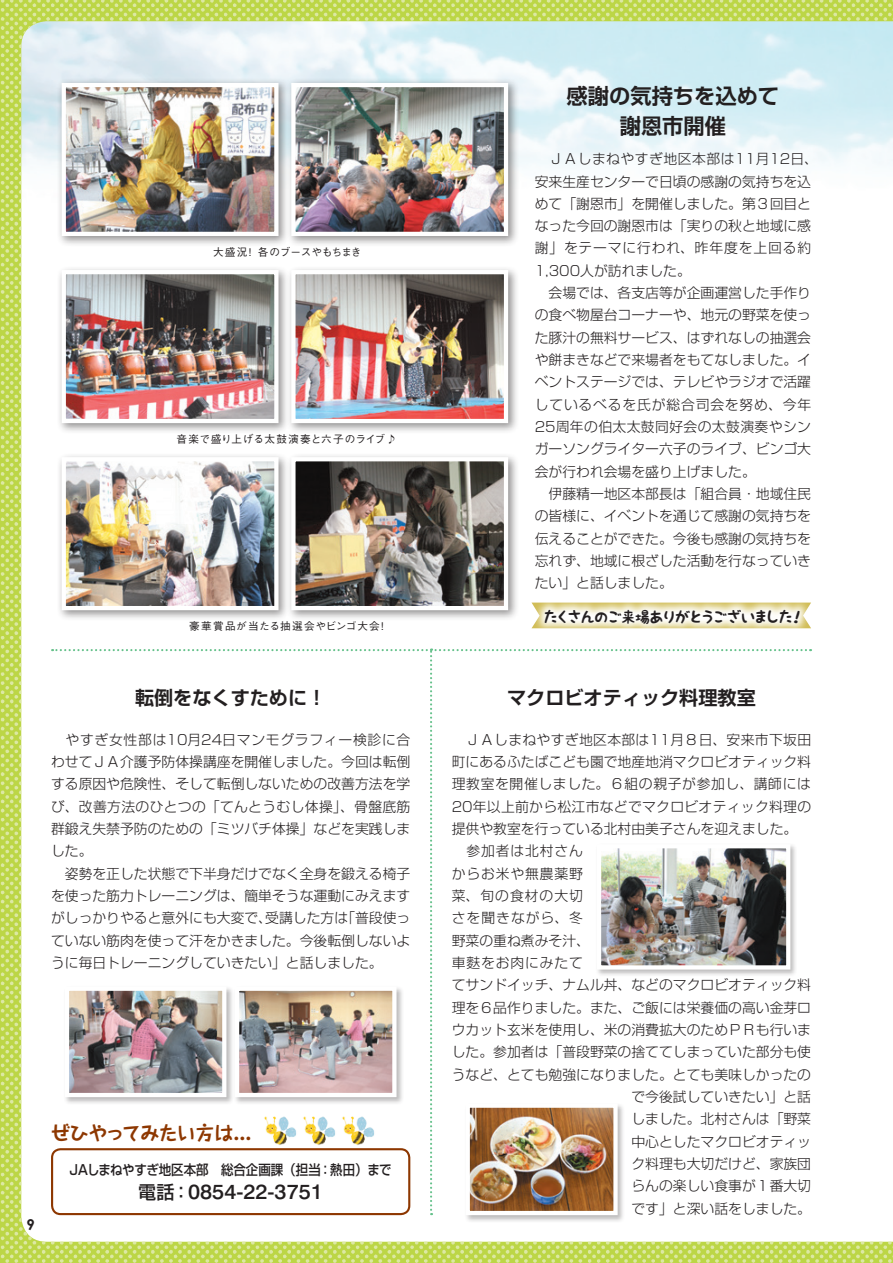
<style>
.page{position:relative;width:893px;height:1263px;background:#fff}
.page>*{position:absolute;margin:0;border:0;box-sizing:border-box;transform-origin:0 0}
.地区トピタイトル{font:700 21.3px "Shin Go Pr 5 De";color:#231f20}
.本文Ｂ{font:500 20.85px "Swiss 721 BT";color:#231f20;scale:1.04 1}
.地区トピタイトル-2{font:700 19.2px "Shin Go Pr 5 De";color:#231f20}
.本文Ｂ-2{font:700 19.2px "Taka Hand Std";letter-spacing:-.035em;color:#8d3700}
.本文Ｂ-3{font:500 18px "Shin Go Pro";color:#231f20}
.地区トピタイトル-3{font:15.9px "K Fhimaji";letter-spacing:-.18em;color:#231f20}
.t1{font:700 14.85px "Century Gothic";color:#231f20}
.地区トピ{font:300 13.8px/22.4px "Shin Go Pr 5";color:#231f20;text-align:justify}
.本文Ｂ-4{font:500 13.8px "Shin Go Pr 5";letter-spacing:-.005em;color:#231f20;scale:.9 1}
.地区トピ-2{font:300 13.8px "Shin Go Pr 5";letter-spacing:.065em;color:#231f20}
.地区トピ-3{font:300 13.8px "Shin Go Pr 5";letter-spacing:.07em;color:#231f20}
.地区トピ-4{font:300 13.8px "Shin Go Pr 5";letter-spacing:.025em;color:#231f20}
.地区トピ-5{font:300 13.8px "Shin Go Pr 5";letter-spacing:.06em;color:#231f20}
.キャプション{font:500 10.65px "Gothic BBB Pr 5";letter-spacing:.045em;color:#231f20}
.キャプション-2{font:500 10.65px "Gothic BBB Pr 5";letter-spacing:.08em;color:#231f20}
.キャプション-3{font:500 10.65px "Gothic BBB Pr 5";letter-spacing:-.03em;color:#231f20}
.s1{font-family:"Shin Go Pro";font-size:18px}
</style>
<div class="page">
<img style="left:0;top:0;width:893px;height:1263px">
<svg style="left:52px;top:648px;width:759px;height:567px"></svg>
<div style="left:464px;top:1102px;width:161px;height:121px;background:#231f20;opacity:.3"></div>
<img style="left:471px;top:1108px;width:142px;height:102px">
<div style="left:466px;top:1103px;width:152px;height:112px;border:4px solid #fff"></div>
<div style="left:233px;top:985px;width:171px;height:120px;background:#231f20;opacity:.3"></div>
<img style="left:240px;top:991px;width:151px;height:101px">
<div style="left:235px;top:986px;width:161px;height:111px;border:4px solid #fff"></div>
<div style="left:63px;top:985px;width:171px;height:120px;background:#231f20;opacity:.3"></div>
<img style="left:70px;top:991px;width:151px;height:101px">
<div style="left:65px;top:986px;width:161px;height:111px;border:4px solid #fff"></div>
<div style="left:595px;top:842px;width:203px;height:135px;background:#231f20;opacity:.3"></div>
<img style="left:602px;top:849px;width:183px;height:115px">
<div style="left:597px;top:844px;width:193px;height:125px;border:4px solid #fff"></div>
<div style="left:56px;top:78px;width:234px;height:169px;background:#231f20;opacity:.5"></div>
<img style="left:67px;top:88px;width:207px;height:143px">
<div style="left:62px;top:83px;width:217px;height:153px;border:4px solid #fff"></div>
<div style="left:286px;top:78px;width:233px;height:169px;background:#231f20;opacity:.5"></div>
<img style="left:296px;top:88px;width:207px;height:143px">
<div style="left:291px;top:83px;width:217px;height:153px;border:4px solid #fff"></div>
<div style="left:56px;top:265px;width:234px;height:169px;background:#231f20;opacity:.5"></div>
<img style="left:67px;top:275px;width:207px;height:143px">
<div style="left:62px;top:270px;width:217px;height:153px;border:4px solid #fff"></div>
<div style="left:286px;top:265px;width:233px;height:169px;background:#231f20;opacity:.5"></div>
<img style="left:296px;top:275px;width:207px;height:143px">
<div style="left:291px;top:270px;width:217px;height:153px;border:4px solid #fff"></div>
<div style="left:56px;top:452px;width:234px;height:169px;background:#231f20;opacity:.5"></div>
<img style="left:67px;top:462px;width:207px;height:143px">
<div style="left:62px;top:457px;width:217px;height:153px;border:4px solid #fff"></div>
<div style="left:286px;top:452px;width:233px;height:169px;background:#231f20;opacity:.5"></div>
<img style="left:296px;top:462px;width:207px;height:143px">
<div style="left:291px;top:457px;width:217px;height:153px;border:4px solid #fff"></div>
<div style="left:124px;top:676px;width:206px;height:42px;background:#fff"></div>
<div style="left:497px;top:676px;width:270px;height:42px;background:#fff"></div>
<svg style="left:533px;top:597px;width:278px;height:38px"></svg>
<div style="left:51px;top:1148px;width:359px;height:67px;border:2px solid #8d3700;border-radius:9px"></div>
<p class="キャプション-3" style="left:245px;top:243px;width:118px">！各のブースやもちまき</p>
<p class="キャプション" style="left:213px;top:243px;width:36px">大盛況</p>
<p class="キャプション" style="left:177px;top:431px;width:222px">音楽で盛り上げる太鼓演奏と六子のライブ♪</p>
<p class="キャプション-2" style="left:189px;top:617px;width:192px">豪華賞品が当たる抽選会やビンゴ大会</p>
<p class="キャプション" style="left:377px;top:617px;width:12px">!</p>
<p class="地区トピタイトル-2" style="left:135px;top:682px;width:193px">転倒をなくすために!</p>
<p class="地区トピ" style="left:51px;top:727px;width:361px;text-align:right">　やすぎ女性部は10月24日マンモグラフィー検診に合わせてＪＡ介護予防体操講座を開催しました。今回は転倒する原因や危険性、そして転倒しないための改善方法を学｢てんとうむし体操｣、骨盤底筋</p>
<p class="地区トピ-4" style="left:51px;top:795px;width:156px">び、改善方法のひとつの</p>
<p class="地区トピ" style="left:210px;top:816px;width:98px">｢ミツバチ体操｣</p>
<p class="地区トピ" style="left:314px;top:816px;width:98px">などを実践しま</p>
<p class="地区トピ" style="left:51px;top:816px;width:154px">群鍛え失禁予防のためのした。</p>
<p class="地区トピ" style="left:51px;top:861px;width:361px;text-align:right">　姿勢を正した状態で下半身だけでなく全身を鍛える椅子を使った筋力トレーニングは、簡単そうな運動にみえます受講した方は｢普段使っ</p>
<p class="地区トピ" style="left:51px;top:905px;width:223px">がしっかりやると意外にも大変で、</p>
<p class="地区トピ" style="left:51px;top:928px;width:361px">ていない筋肉を使って汗をかきました。今後転倒しないよ</p>
<p class="地区トピ" style="left:286px;top:950px;width:98px">と話しました。</p>
<p class="地区トピ" style="left:51px;top:950px;width:230px">うに毎日トレーニングしていきたい｣</p>
<p class="t1" style="left:27px;top:1213px;width:10px">9</p>
<p class="本文Ｂ-2" style="left:51px;top:1120px;width:202px">ぜひやってみたい方は...</p>
<p class="本文Ｂ-4" style="left:68px;top:1158px;width:361px">ＪＡしまねやすぎ地区本部　総合企画課（担当：熱田）まで</p>
<p class="本文Ｂ" style="left:172px;top:1178px;width:146px"><span class="s1">：</span>0854-22-3751</p>
<p class="本文Ｂ-3" style="left:138px;top:1177px;width:38px">電話</p>
<p class="地区トピタイトル" style="left:567px;top:78px;width:214px">感謝の気持ちを込めて</p>
<p class="地区トピタイトル" style="left:620px;top:108px;width:108px">謝恩市開催</p>
<p class="地区トピ" style="left:535px;top:146px;width:285px;text-align:left">　ＪＡしまねやすぎ地区本部は11月12日、安来生産センターで日頃の感謝の気持ちを込めて「謝恩市」を開催しました。第３回目となった今回の謝恩市は「実りの秋と地域に感謝」をテーマに行われ、昨年度を上回る約<br>1,300人が訪れました。</p>
<p class="地区トピ" style="left:535px;top:280px;width:278px">　会場では、各支店等が企画運営した手作りの食べ物屋台コーナーや、地元の野菜を使った豚汁の無料サービス、はずれなしの抽選会や餅まきなどで来場者をもてなしました。イベントステージでは、テレビやラジオで活躍しているべるを氏が総合司会を努め、今年25周年の伯太太鼓同好会の太鼓演奏やシンガーソングライター六子のライブ、ビンゴ大会が行われ会場を盛り上げました。</p>
<p class="地区トピ" style="left:535px;top:481px;width:278px">　伊藤精一地区本部長は「組合員・地域住民の皆様に、イベントを通じて感謝の気持ちを伝えることができた。今後も感謝の気持ちを忘れず、地域に根ざした活動を行なっていきたい」と話しました。</p>
<p class="地区トピタイトル-3" style="left:543px;top:608px;width:252px">たくさんのご来場ありがとうございました</p>
<p class="地区トピタイトル-3" style="left:789px;top:608px;width:17px">!</p>
<p class="地区トピタイトル-2" style="left:507px;top:682px;width:250px">マクロビオティック料理教室</p>
<p class="地区トピ" style="left:452px;top:727px;width:361px">　ＪＡしまねやすぎ地区本部は11月８日、安来市下坂田町にあるふたばこども園で地産地消マクロビオティック料理教室を開催しました。６組の親子が参加し、講師には20年以上前から松江市などでマクロビオティック料理の提供や教室を行っている北村由美子さんを迎えました。</p>
<p class="地区トピ-5" style="left:452px;top:840px;width:133px">　参加者は北村さん</p>
<p class="地区トピ-2" style="left:452px;top:862px;width:133px">からお米や無農薬野</p>
<p class="地区トピ-3" style="left:452px;top:884px;width:133px">菜、旬の食材の大切</p>
<p class="地区トピ-3" style="left:452px;top:907px;width:133px">さを聞きながら、冬</p>
<p class="地区トピ" style="left:452px;top:928px;width:140px">野菜の重ね煮みそ汁、</p>
<p class="地区トピ-2" style="left:452px;top:951px;width:133px">車麩をお肉にみたて</p>
<p class="地区トピ" style="left:452px;top:972px;width:361px">てサンドイッチ、ナムル丼、などのマクロビオティック料</p>
<p class="地区トピ" style="left:452px;top:995px;width:361px">理を６品作りました。また、ご飯には栄養価の高い金芽ロ</p>
<p class="地区トピ" style="left:452px;top:1017px;width:361px">ウカット玄米を使用し、米の消費拡大のためＰＲも行いま</p>
<p class="地区トピ" style="left:452px;top:1039px;width:361px">した。参加者は「普段野菜の捨ててしまっていた部分も使</p>
<p class="地区トピ" style="left:452px;top:1062px;width:361px">うなど、とても勉強になりました。とても美味しかったの</p>
<p class="地区トピ" style="left:631px;top:1084px;width:181px">で今後試していきたい」と話</p>
<p class="地区トピ" style="left:631px;top:1106px;width:181px">しました。北村さんは「野菜</p>
<p class="地区トピ" style="left:631px;top:1129px;width:181px">中心としたマクロビオティッ</p>
<p class="地区トピ" style="left:631px;top:1151px;width:181px">ク料理も大切だけど、家族団</p>
<p class="地区トピ" style="left:631px;top:1173px;width:181px">らんの楽しい食事が１番大切</p>
<p class="地区トピ" style="left:631px;top:1196px;width:181px">です」と深い話をしました。</p>
</div>
